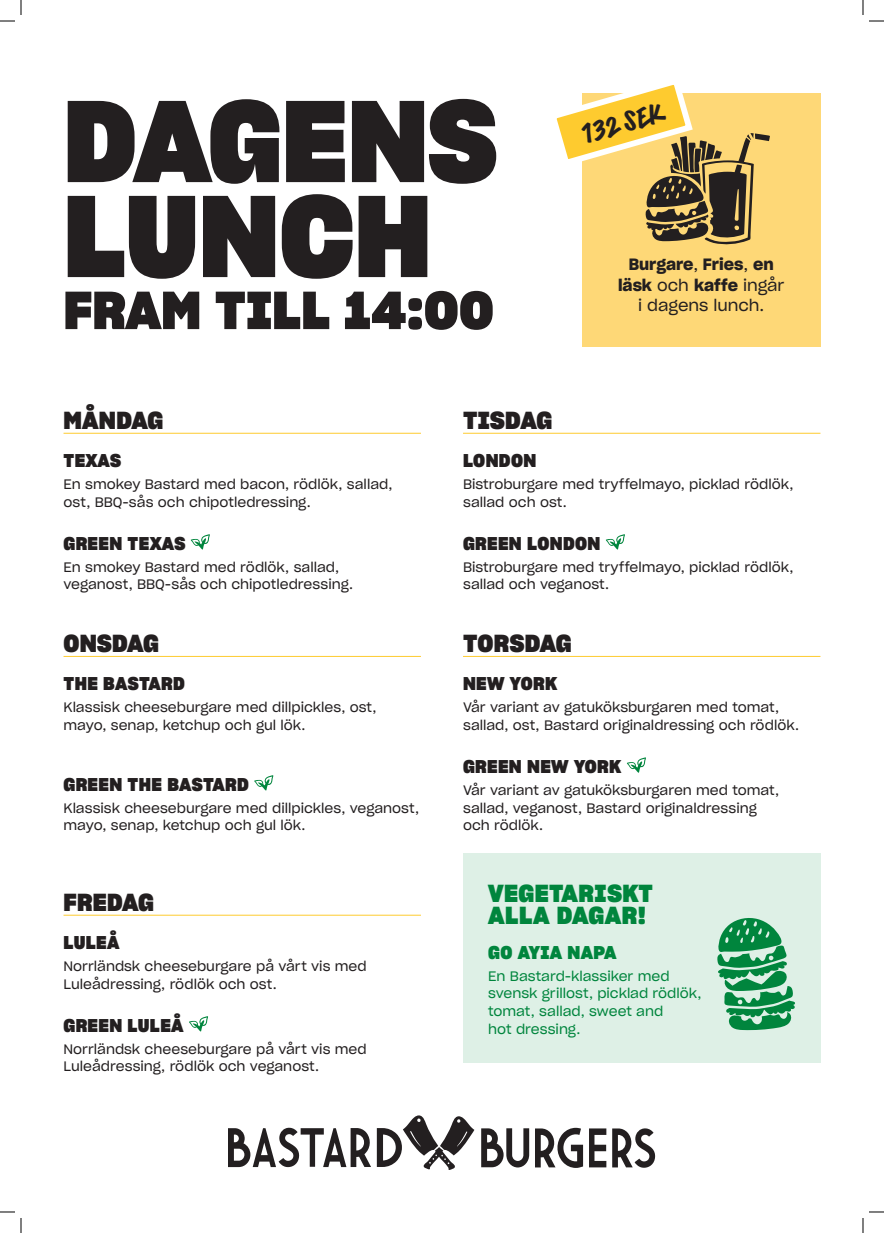
<style>
.page{position:relative;width:884px;height:1233px;background:#fff}
.page>*{position:absolute;margin:0;border:0;box-sizing:border-box;transform-origin:0 0}
.t1{font:112.7px/94.9px "Sharp Grotesk Bold 20";color:#231f20}
.t2{font:52px "Sharp Grotesk Bold 20";color:#231f20}
.Dag{font:24px "Sharp Grotesk Bold 20";letter-spacing:.01em;color:#231f20}
.Burgare{font:24px/22.2px "Sharp Grotesk Bold 20";letter-spacing:.02em;color:#00853d}
.t3{font:700 23px "Sandwich Marker Pro";color:#231f20}
.Burgare-2{font:18px "Sharp Grotesk Bold 20";letter-spacing:.02em;color:#231f20}
.Burgare-3{font:18px "Sharp Grotesk Bold 20";letter-spacing:.02em;color:#00853d}
.Bröd_stor{font:16px/20.8px "Sharp Grotesk Semi Bold 20";color:#231f20;text-align:center}
.Bröd{font:13.5px/17.8px "Sharp Grotesk Book 20";color:#231f20}
.Bröd-2{font:13.5px/17.8px "Sharp Grotesk Book 20";color:#00853d}
.s1{font-family:"Sharp Grotesk Book 20"}
</style>
<div class="page">
<div style="left:582px;top:93px;width:238px;height:253px;background:#fed877"></div>
<svg style="left:481px;top:1128px;width:48px;height:39px"></svg>
<svg style="left:612px;top:1128px;width:43px;height:39px"></svg>
<svg style="left:589px;top:1128px;width:17px;height:39px"></svg>
<svg style="left:535px;top:1127px;width:48px;height:41px"></svg>
<svg style="left:228px;top:1115px;width:246px;height:55px"></svg>
<hr style="left:64px;top:433px;width:357px;height:1px;background:#fecb2f">
<hr style="left:64px;top:656px;width:357px;height:1px;background:#fecb2f">
<hr style="left:64px;top:915px;width:357px;height:1px;background:#fecb2f">
<svg style="left:191px;top:534px;width:19px;height:16px"></svg>
<svg style="left:254px;top:775px;width:19px;height:16px"></svg>
<svg style="left:189px;top:1016px;width:19px;height:16px"></svg>
<hr style="left:463px;top:433px;width:357px;height:1px;background:#fecb2f">
<hr style="left:463px;top:656px;width:357px;height:1px;background:#fecb2f">
<svg style="left:606px;top:534px;width:19px;height:16px"></svg>
<svg style="left:627px;top:757px;width:19px;height:16px"></svg>
<div style="left:463px;top:853px;width:357px;height:209px;background:#def0e6"></div>
<svg style="left:717px;top:918px;width:78px;height:112px"></svg>
<svg style="left:556px;top:85px;width:214px;height:160px"></svg>
<svg style="left:0;top:1211px;width:15px;height:1px"></svg>
<svg style="left:869px;top:1211px;width:15px;height:1px"></svg>
<svg style="left:0;top:0;width:22px;height:22px"></svg>
<svg style="left:20px;top:1218px;width:2px;height:15px"></svg>
<svg style="left:862px;top:0;width:22px;height:22px"></svg>
<svg style="left:862px;top:1218px;width:2px;height:15px"></svg>
<p class="t1" style="left:64px;top:93px;width:435px">DAGENS<br>LUNCH</p>
<p class="t2" style="left:64px;top:270px;width:432px">FRAM TILL 14:00</p>
<p class="t3" style="left:578px;top:124px;width:84px;rotate:-16deg">132 SEK</p>
<p class="Bröd_stor" style="left:618px;top:253px;width:168px">Burgare<span class="s1">,</span> Fries<span class="s1">,</span> en läsk <span class="s1">och</span> kaffe <span class="s1">ingår i dagens lunch.</span></p>
<p class="Dag" style="left:64px;top:401px;width:101px">MÅNDAG</p>
<p class="Burgare-2" style="left:64px;top:447px;width:59px">TEXAS</p>
<p class="Bröd" style="left:64px;top:475px;width:330px">En smokey Bastard med bacon, rödlök, sallad, ost, BBQ-sås och chipotledressing.</p>
<p class="Burgare-2" style="left:64px;top:529px;width:123px">GREEN TEXAS</p>
<p class="Bröd" style="left:64px;top:557px;width:291px">En smokey Bastard med rödlök, sallad, veganost, BBQ-sås och chipotledressing.</p>
<p class="Dag" style="left:64px;top:624px;width:97px">ONSDAG</p>
<p class="Burgare-2" style="left:64px;top:670px;width:123px">THE BASTARD</p>
<p class="Bröd" style="left:64px;top:698px;width:315px">Klassisk cheeseburgare med dillpickles, ost, mayo, senap, ketchup och gul lök.</p>
<p class="Burgare-2" style="left:64px;top:770px;width:187px">GREEN THE BASTARD</p>
<p class="Bröd" style="left:64px;top:798px;width:357px">Klassisk cheeseburgare med dillpickles, veganost, mayo, senap, ketchup och gul lök.</p>
<p class="Dag" style="left:64px;top:883px;width:92px">FREDAG</p>
<p class="Burgare-2" style="left:64px;top:928px;width:57px">LULEÅ</p>
<p class="Bröd" style="left:64px;top:956px;width:305px">Norrländsk cheeseburgare på vårt vis med<br>Luleådressing, rödlök och ost.</p>
<p class="Burgare-2" style="left:64px;top:1011px;width:122px">GREEN LULEÅ</p>
<p class="Bröd" style="left:64px;top:1039px;width:305px">Norrländsk cheeseburgare på vårt vis med<br>Luleådressing, rödlök och veganost.</p>
<p class="Dag" style="left:463px;top:401px;width:91px">TISDAG</p>
<p class="Burgare-2" style="left:463px;top:447px;width:75px">LONDON</p>
<p class="Bröd" style="left:463px;top:475px;width:332px">Bistroburgare med tryffelmayo, picklad rödlök, sallad och ost.</p>
<p class="Burgare-2" style="left:463px;top:529px;width:139px">GREEN LONDON</p>
<p class="Bröd" style="left:463px;top:557px;width:332px">Bistroburgare med tryffelmayo, picklad rödlök, sallad och veganost.</p>
<p class="Dag" style="left:463px;top:624px;width:110px">TORSDAG</p>
<p class="Burgare-2" style="left:463px;top:670px;width:96px">NEW YORK</p>
<p class="Bröd" style="left:463px;top:698px;width:338px">Vår variant av gatuköksburgaren med tomat, sallad, ost, Bastard originaldressing och rödlök.</p>
<p class="Burgare-2" style="left:463px;top:752px;width:160px">GREEN NEW YORK</p>
<p class="Bröd" style="left:463px;top:780px;width:318px">Vår variant av gatuköksburgaren med tomat, sallad, veganost, Bastard originaldressing och rödlök.</p>
<p class="Burgare" style="left:488px;top:882px;width:166px">VEGETARISKT<br>ALLA DAGAR!</p>
<p class="Burgare-3" style="left:488px;top:938px;width:130px">GO AYIA NAPA</p>
<p class="Bröd-2" style="left:488px;top:966px;width:215px">En Bastard-klassiker med svensk grillost, picklad rödlök, tomat, sallad, sweet and<br>hot dressing.</p>
</div>
